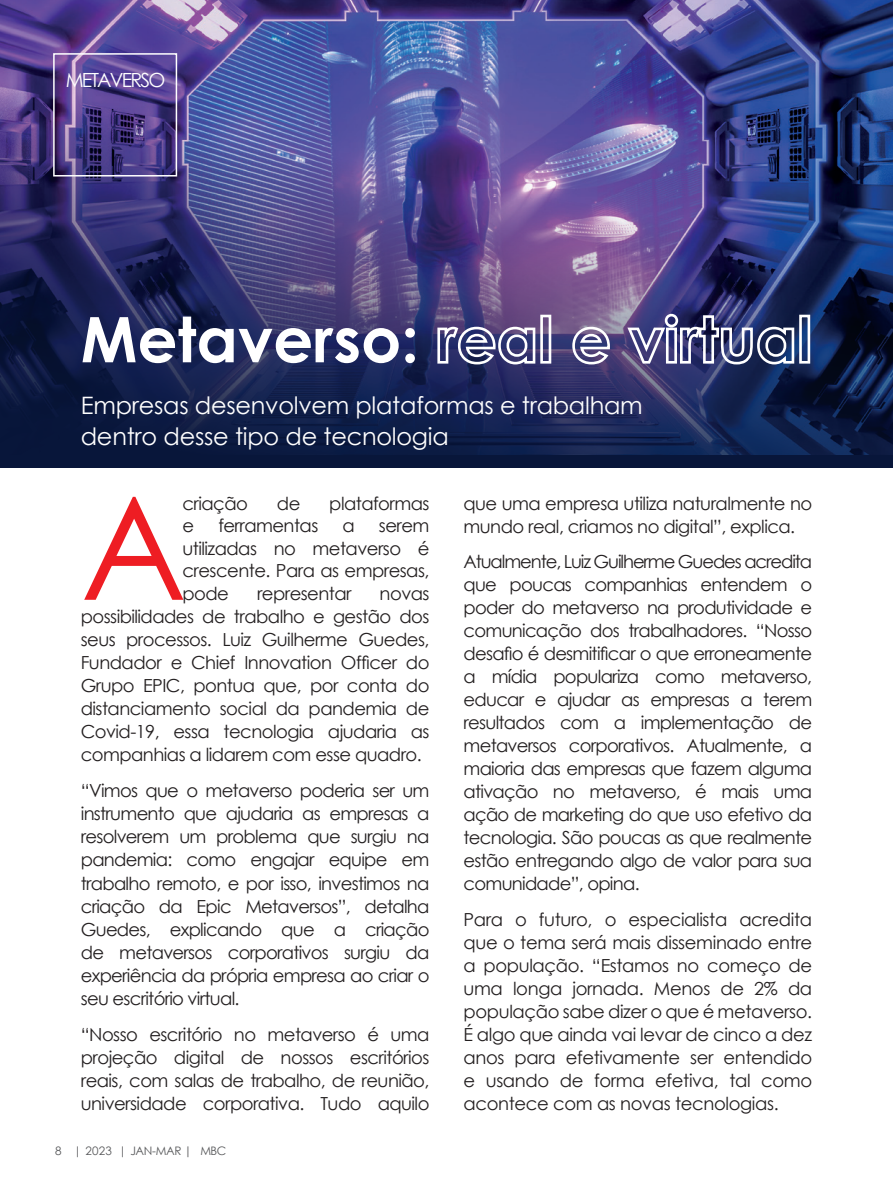
<style>
.page{position:relative;width:893px;height:1191px;background:#fff}
.page>*{position:absolute;margin:0;border:0;box-sizing:border-box;transform-origin:0 0}
.t1{font:143.25px "Century Gothic";color:#ee1d23}
.t2{font:700 62.85px "Century Gothic";color:#fff}
.t3{font:24px/31px "Century Gothic";letter-spacing:-.01em;color:#fff}
.t4{font:19.5px "Century Gothic";letter-spacing:-.09em;color:#fff}
.t5{font:18px/23px "Century Gothic";letter-spacing:-.03em;color:#231f20;text-align:justify}
.t6{font:11.7px "Century Gothic";letter-spacing:-.03em;color:#57585a}
</style>
<div class="page">
<div style="left:0;top:0;width:893px;height:468px;background:#08163a"></div>
<img style="left:0;top:0;width:893px;height:454px">
<div style="left:53px;top:53px;width:124px;height:123px;border:2px solid #fff"></div>
<p class="t4" style="left:66px;top:66px;width:101px">METAVERSO</p>
<h2 class="t2" style="left:81px;top:292px;width:733px">Metaverso: real e virtual</h2>
<h3 class="t3" style="left:81px;top:389px;width:563px">Empresas desenvolvem plataformas e trabalham dentro desse tipo de tecnologia</h3>
<h1 class="t1" style="left:81px;top:448px;width:108px">A</h1>
<p class="t5" style="left:182px;top:491px;width:67px">criação</p>
<p class="t5" style="left:277px;top:491px;width:25px">de</p>
<p class="t5" style="left:329px;top:491px;width:102px">plataformas</p>
<p class="t5" style="left:182px;top:514px;width:13px">e</p>
<p class="t5" style="left:218px;top:514px;width:102px">ferramentas</p>
<p class="t5" style="left:342px;top:514px;width:14px">a</p>
<p class="t5" style="left:182px;top:514px;width:248px;line-height:22.5px;text-indent:196px">serem utilizadas no metaverso é crescente. Para as empresas, pode</p>
<p class="t5" style="left:257px;top:581px;width:96px">representar</p>
<p class="t5" style="left:81px;top:581px;width:350px;text-indent:299px">novas possibilidades de trabalho e gestão dos seus processos. Luiz Guilherme Guedes, Fundador e Chief Innovation Officer do Grupo EPIC, pontua que, por conta do distanciamento social da pandemia de Covid-19, essa tecnologia ajudaria as companhias a lidarem com esse quadro.</p>
<p class="t5" style="left:81px;top:779px;width:350px">“Vimos que o metaverso poderia ser um instrumento que ajudaria as empresas a resolverem um problema que surgiu na pandemia: como engajar equipe em trabalho remoto, e por isso, investimos na criação da Epic Metaversos”, detalha Guedes, explicando que a criação de metaversos corporativos surgiu da experiência da própria empresa ao criar o seu escritório virtual.</p>
<p class="t5" style="left:81px;top:1022px;width:350px">“Nosso escritório no metaverso é uma projeção digital de nossos escritórios reais, com salas de trabalho, de reunião, universidade corporativa. Tudo aquilo</p>
<p class="t6" style="left:55px;top:1142px;width:172px">8 | 2023 | JAN-MAR | MBC</p>
<p class="t5" style="left:463px;top:491px;width:350px">que uma empresa utiliza naturalmente no mundo real, criamos no digital”, explica.</p>
<p class="t5" style="left:463px;top:550px;width:350px">Atualmente, Luiz Guilherme Guedes acredita que poucas companhias entendem o poder do metaverso na produtividade e comunicação dos trabalhadores. “Nosso desafio é desmitificar o que erroneamente a mídia populariza como metaverso, educar e ajudar as empresas a terem resultados com a implementação de metaversos corporativos. Atualmente, a maioria das empresas que fazem alguma ativação no metaverso, é mais uma ação de marketing do que uso efetivo da tecnologia. São poucas as que realmente estão entregando algo de valor para sua comunidade”, opina.</p>
<p class="t5" style="left:463px;top:908px;width:350px">Para o futuro, o especialista acredita que o tema será mais disseminado entre a população. “Estamos no começo de uma longa jornada. Menos de 2% da população sabe dizer o que é metaverso.<br>É algo que ainda vai levar de cinco a dez anos para efetivamente ser entendido e usando de forma efetiva, tal como acontece com as novas tecnologias.</p>
</div>
